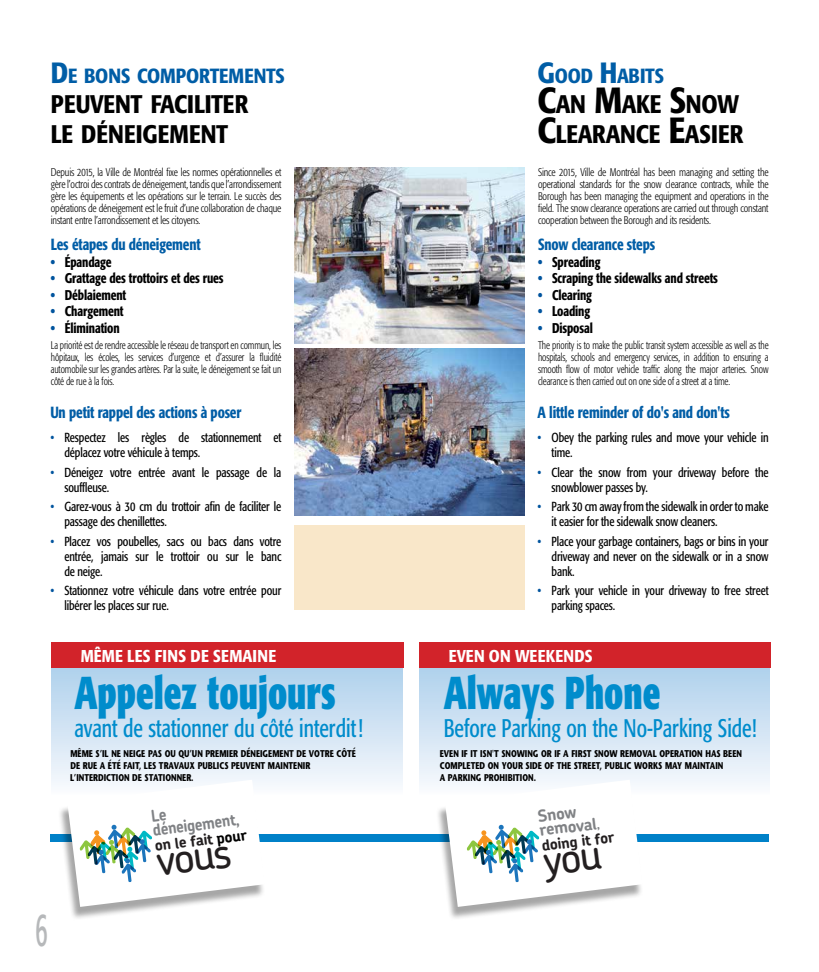
<style>
.page{position:relative;width:819px;height:972px;background:#fff}
.page>*{position:absolute;margin:0;border:0;box-sizing:border-box;transform-origin:0 0}
.t1{font:condensed 48px "Formata";color:#b6b8ba;scale:.56 1}
.t2{font:700 condensed 45.5px "Formata";color:#008ccc;scale:.81 1}
.t3{font:500 41.1px "Chevin";color:#231f20}
.t4{font:condensed 25.2px "Formata";color:#008ccc;scale:.86 1}
.t5{font:500 condensed 25.2px/30px "Formata";letter-spacing:-.005em;color:#000}
.t6{font:500 condensed 20.3px "Formata";letter-spacing:-.005em;color:#005da6}
.t7{font:500 condensed 17px "Formata";letter-spacing:.02em;color:#fff}
.t8{font:700 16.5px/13.9px "Chevin";color:#808285;scale:.91 1}
.t9{font:700 16.5px/13.9px "Chevin";color:#808285}
.t10{font:500 condensed 16px "Formata";letter-spacing:-.01em;color:#005da6;scale:.9 1}
.t11{font:700 15.2px "Chevin";color:#231f20}
.t12{font:500 condensed 14px "Formata";letter-spacing:-.01em;color:#000;scale:.9 1}
.t13{font:700 14px "Stone Sans";color:#fff;scale:.96 1}
.t14{font:condensed 13px/15px "Formata";letter-spacing:-.01em;color:#000;scale:.9 1}
.t15{font:condensed 13px/15px "Formata";letter-spacing:-.01em;color:#000;scale:.89 1}
.t16{font:300 condensed 11px/12px "Formata";letter-spacing:-.01em;color:#000;text-align:justify;scale:.9 1}
.t17{font:300 condensed 11px/12px "Formata";letter-spacing:-.01em;color:#000;text-align:justify;scale:.85 1}
.t18{font:700 9.8px/11.9px "Stone Sans";color:#000;scale:.76 1}
.t19{font:8px "Helvetica";color:#000}
.s1{font-size:29px}
.s2{color:#00549e}
.s3{font-size:36px}
.s4{color:#000}
.s5{font-weight:500}
</style>
<div class="page">
<div style="left:50px;top:834px;width:719px;height:8px;background:#0081c8"></div>
<div style="left:294px;top:525px;width:231px;height:84px;background:#f9e7c9"></div>
<img style="left:294px;top:167px;width:231px;height:177px">
<img style="left:294px;top:348px;width:231px;height:168px">
<div style="left:51px;top:663px;width:352px;height:132px;background:linear-gradient(to bottom,#accfeb,#fafafd)"></div>
<div style="left:419px;top:663px;width:351px;height:132px;background:linear-gradient(to bottom,#accfeb,#fafafd)"></div>
<div style="left:58px;top:783px;width:207px;height:138px;background:#000;opacity:.35"></div>
<svg style="left:67px;top:780px;width:198px;height:127px"></svg>
<div style="left:435px;top:783px;width:208px;height:138px;background:#000;opacity:.35"></div>
<div style="left:51px;top:642px;width:352px;height:26px;background:#d2232a"></div>
<div style="left:419px;top:642px;width:351px;height:26px;background:#d2232a"></div>
<svg style="left:445px;top:780px;width:198px;height:127px"></svg>
<h3 class="t6" style="left:51px;top:64px;width:236px"><span class="s1">D</span>E BONS COMPORTEMENTS</h3>
<h3 class="t5" style="left:51px;top:89px;width:199px">PEUVENT FACILITER<br>LE DÉNEIGEMENT</h3>
<p class="t16" style="left:51px;top:166px;width:258px">Depuis 2015, la Ville de Montréal fixe les normes opérationnelles et gère l’octroi des contrats de déneigement, tandis que l’arrondissement gère les équipements et les opérations sur le terrain. Le succès des opérations de déneigement est le fruit d’une collaboration de chaque instant entre l’arrondissement et les citoyens.</p>
<p class="t10" style="left:51px;top:235px;width:168px">Les étapes du déneigement</p>
<p class="t12" style="left:51px;top:253px;width:69px"><span class="s2">•</span> Épandage</p>
<p class="t12" style="left:51px;top:270px;width:194px"><span class="s2">•</span> Grattage des trottoirs et des rues</p>
<p class="t12" style="left:51px;top:286px;width:85px"><span class="s2">•</span> Déblaiement</p>
<p class="t12" style="left:51px;top:303px;width:82px"><span class="s2">•</span> Chargement</p>
<p class="t12" style="left:51px;top:319px;width:78px"><span class="s2">•</span> Élimination</p>
<p class="t17" style="left:51px;top:339px;width:273px">La priorité est de rendre accessible le réseau de transport en commun, les hôpitaux, les écoles, les services d’urgence et d’assurer la fluidité automobile sur les grandes artères. Par la suite, le déneigement se fait un côté de rue à la fois.</p>
<p class="t10" style="left:50px;top:403px;width:214px">Un petit rappel des actions à poser</p>
<p class="t14" style="left:64px;top:430px;width:243px;text-indent:-14px"><span class="s2">•</span> Respectez les règles de stationnement et déplacez votre véhicule à temps.</p>
<p class="t14" style="left:64px;top:465px;width:243px;text-indent:-14px"><span class="s2">•</span> Déneigez votre entrée avant le passage de la souffleuse.</p>
<p class="t14" style="left:64px;top:499px;width:243px;text-indent:-14px"><span class="s2">•</span> Garez-vous à 30 cm du trottoir afin de faciliter le passage des chenillettes.</p>
<p class="t14" style="left:64px;top:534px;width:243px;text-align:justify;text-indent:-14px"><span class="s2">•</span> Placez vos poubelles, sacs ou bacs dans votre entrée, jamais sur le trottoir ou sur le banc de neige.</p>
<p class="t14" style="left:64px;top:583px;width:243px;text-indent:-14px"><span class="s2">•</span> Stationnez votre véhicule dans votre entrée pour libérer les places sur rue.</p>
<p class="t19" style="left:19px;top:531px;width:284px">BANDEAU AVANT DE STATIONNER.qxp_Layout 1 2017-02-01 11:32 Page2</p>
<h3 class="t6" style="left:538px;top:64px;width:128px"><span class="s1">G</span>OOD <span class="s1">H</span>ABITS</h3>
<h3 class="t5" style="left:538px;top:89px;width:207px"><span class="s3">C</span>AN <span class="s3">M</span>AKE <span class="s3">S</span>NOW<br><span class="s3">C</span>LEARANCE <span class="s3">E</span>ASIER</h3>
<p class="t16" style="left:538px;top:166px;width:258px">Since 2015, Ville de Montréal has been managing and setting the operational standards for the snow clearance contracts, while the Borough has been managing the equipment and operations in the field. The snow clearance operations are carried out through constant cooperation between the Borough and its residents.</p>
<p class="t10" style="left:538px;top:235px;width:132px">Snow clearance steps</p>
<p class="t12" style="left:538px;top:253px;width:71px"><span class="s2">•</span> Spreading</p>
<p class="t12" style="left:538px;top:270px;width:201px"><span class="s2">•</span> Scraping the sidewalks and streets</p>
<p class="t12" style="left:538px;top:286px;width:62px"><span class="s2">•</span> Clearing</p>
<p class="t12" style="left:538px;top:303px;width:60px"><span class="s2">•</span> Loading</p>
<p class="t12" style="left:538px;top:319px;width:62px"><span class="s2">•</span> Disposal</p>
<p class="t17" style="left:538px;top:339px;width:273px">The priority is to make the public transit system accessible as well as the hospitals, schools and emergency services, in addition to ensuring a smooth flow of motor vehicle traffic along the major arteries. Snow clearance is then carried out on one side of a street at a time.</p>
<p class="t10" style="left:538px;top:403px;width:215px">A little reminder of do's and don'ts</p>
<p class="t14" style="left:552px;top:430px;width:243px;text-indent:-14px"><span class="s2">•</span> Obey the parking rules and move your vehicle in time.</p>
<p class="t14" style="left:552px;top:465px;width:243px;text-indent:-14px"><span class="s2">•</span> Clear the snow from your driveway before the snowblower passes by.</p>
<p class="t14" style="left:552px;top:499px;width:243px;text-indent:-14px"><span class="s2">•</span> Park 30 cm away from the sidewalk in order to make it easier for the sidewalk snow cleaners.</p>
<p class="t14" style="left:552px;top:534px;width:243px;text-align:justify;text-indent:-14px"><span class="s2">•</span> Place your garbage containers, bags or bins in your driveway and never on the sidewalk or in a snow bank.</p>
<p class="t15" style="left:552px;top:583px;width:245px;text-indent:-14px"><span class="s2">•</span> Park your vehicle in your driveway to free street parking spaces.</p>
<h3 class="t7" style="left:81px;top:645px;width:197px">MÊME LES FINS DE SEMAINE</h3>
<h3 class="t7" style="left:449px;top:645px;width:145px">EVEN ON WEEKENDS</h3>
<p class="t13" style="left:76px;top:646px;width:173px">MÊME S’IL NE NEIGE PAS</p>
<p class="t13" style="left:445px;top:646px;width:187px">EVEN IF IT ISN'T SNOWING</p>
<h1 class="t1" style="left:35px;top:901px;width:23px">6</h1>
<h2 class="t2" style="left:74px;top:664px;width:324px">Appelez toujours</h2>
<h3 class="t4" style="left:74px;top:714px;width:337px">avant de stationner du côté interdit!</h3>
<p class="t18" style="left:70px;top:747px;width:377px">MÊME S’IL NE NEIGE PAS OU QU’UN PREMIER DÉNEIGEMENT DE VOTRE CÔTÉ<br>DE RUE A ÉTÉ FAIT, LES TRAVAUX PUBLICS PEUVENT MAINTENIR<br>L’INTERDICTION DE STATIONNER.</p>
<p class="t8" style="left:150px;top:809px;width:97px;rotate:-7deg">Le déneigement,</p>
<p class="t11" style="left:154px;top:836px;width:94px;rotate:-7deg">on le fait <span class="s4">pour</span></p>
<h3 class="t3" style="left:153px;top:834px;width:76px;rotate:-7deg">vous</h3>
<h2 class="t2" style="left:444px;top:664px;width:269px">Always Phone</h2>
<h3 class="t4" style="left:444px;top:714px;width:365px">Before Parking on the No-Parking Side!</h3>
<p class="t18" style="left:440px;top:747px;width:399px">EVEN IF IT ISN'T SNOWING OR IF A FIRST SNOW REMOVAL OPERATION HAS BEEN<br>COMPLETED ON YOUR SIDE OF THE STREET, PUBLIC WORKS MAY MAINTAIN<br>A PARKING PROHIBITION.</p>
<p class="t9" style="left:537px;top:809px;width:62px;rotate:-7deg">Snow removal<span class="s5">,</span></p>
<p class="t11" style="left:541px;top:836px;width:74px;rotate:-7deg">doing it for</p>
</div>
